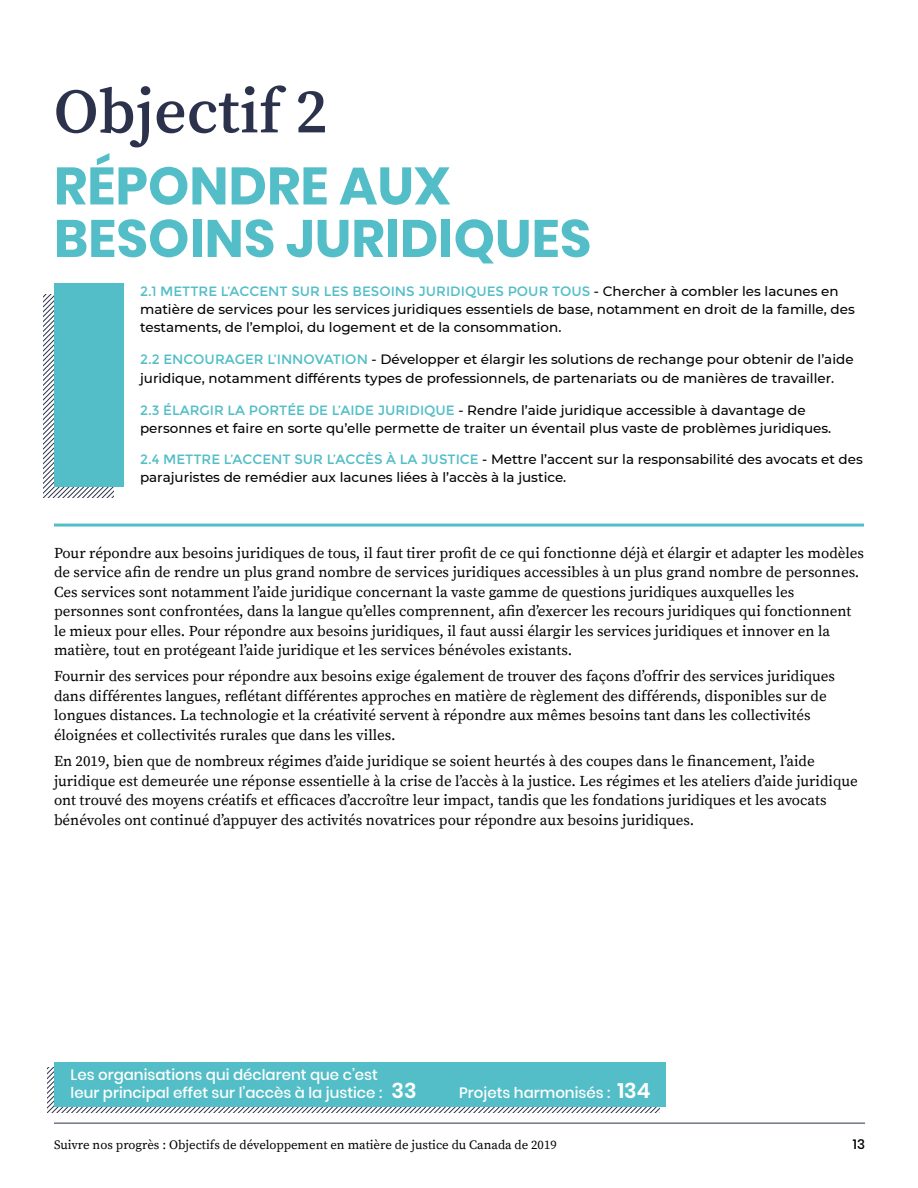
<style>
.page{position:relative;width:918px;height:1188px;background:#fff}
.page>*{position:absolute;margin:0;border:0;box-sizing:border-box;transform-origin:0 0}
.t1{font:600 63px "Source Serif Pro";color:#2c324b}
.t2{font:700 52.5px/52.5px "Poppins";color:#53bec7}
.t3{font:600 21px "Poppins";color:#fff}
.t4{font:15px/19.5px "Source Serif Pro";color:#020203}
.t5{font:500 15px/18px "Poppins";color:#fff}
.t6{font:500 13.5px/18px "Montserrat";color:#020203}
.t7{font:500 13.5px "Poppins";color:#020203}
.t8{font:12.75px "Source Serif Pro";color:#020203}
.s1{font-weight:400;color:#53bec7}
.s2{font-weight:600;font-size:21px}
</style>
<div class="page">
<hr style="left:54px;top:1123px;width:811px;height:1px;background:#2c324b">
<svg style="left:44px;top:294px;width:70px;height:204px"></svg>
<div style="left:54px;top:283px;width:70px;height:203px;background:#53bec7"></div>
<hr style="left:54px;top:524px;width:810px;height:3px;background:#53bec7">
<svg style="left:48px;top:1068px;width:611px;height:44px"></svg>
<div style="left:54px;top:1062px;width:611px;height:45px;background:#53bec7"></div>
<h1 class="t1" style="left:54px;top:75px;width:275px">Objectif 2</h1>
<h2 class="t2" style="left:54px;top:160px;width:539px">RÉPONDRE AUX<br>BESOINS JURIDIQUES</h2>
<p class="t6" style="left:140px;top:282px;width:716px"><span class="s1">2.1 METTRE L’ACCENT SUR LES BESOINS JURIDIQUES POUR TOUS</span> - Chercher à combler les lacunes en matière de services pour les services juridiques essentiels de base, notamment en droit de la famille, des testaments, de l’emploi, du logement et de la consommation.</p>
<p class="t6" style="left:140px;top:349px;width:715px;line-height:19.5px"><span class="s1">2.2 ENCOURAGER L’INNOVATION</span> - Développer et élargir les solutions de rechange pour obtenir de l’aide juridique, notamment différents types de professionnels, de partenariats ou de manières de travailler.</p>
<p class="t6" style="left:140px;top:400px;width:693px"><span class="s1">2.3 ÉLARGIR LA PORTÉE DE L’AIDE JURIDIQUE</span> - Rendre l’aide juridique accessible à davantage de personnes et faire en sorte qu’elle permette de traiter un éventail plus vaste de problèmes juridiques.</p>
<p class="t6" style="left:140px;top:450px;width:724px"><span class="s1">2.4 METTRE L’ACCENT SUR L’ACCÈS À LA JUSTICE</span> - Mettre l’accent sur la responsabilité des avocats et des parajuristes de remédier aux lacunes liées à l’accès à la justice.</p>
<p class="t4" style="left:54px;top:543px;width:812px">Pour répondre aux besoins juridiques de tous, il faut tirer profit de ce qui fonctionne déjà et élargir et adapter les modèles de service afin de rendre un plus grand nombre de services juridiques accessibles à un plus grand nombre de personnes.<br>Ces services sont notamment l’aide juridique concernant la vaste gamme de questions juridiques auxquelles les personnes sont confrontées, dans la langue qu’elles comprennent, afin d’exercer les recours juridiques qui fonctionnent le mieux pour elles. Pour répondre aux besoins juridiques, il faut aussi élargir les services juridiques et innover en la matière, tout en protégeant l’aide juridique et les services bénévoles existants.</p>
<p class="t4" style="left:54px;top:667px;width:783px">Fournir des services pour répondre aux besoins exige également de trouver des façons d’offrir des services juridiques dans différentes langues, reflétant différentes approches en matière de règlement des différends, disponibles sur de longues distances. La technologie et la créativité servent à répondre aux mêmes besoins tant dans les collectivités éloignées et collectivités rurales que dans les villes.</p>
<p class="t4" style="left:54px;top:752px;width:805px">En 2019, bien que de nombreux régimes d’aide juridique se soient heurtés à des coupes dans le financement, l’aide juridique est demeurée une réponse essentielle à la crise de l’accès à la justice. Les régimes et les ateliers d’aide juridique ont trouvé des moyens créatifs et efficaces d’accroître leur impact, tandis que les fondations juridiques et les avocats bénévoles ont continué d’appuyer des activités novatrices pour répondre aux besoins juridiques.</p>
<p class="t5" style="left:71px;top:1066px;width:313px">Les organisations qui déclarent que c’est leur principal effet sur l’accès à la justice :</p>
<h3 class="t3" style="left:392px;top:1078px;width:27px">33</h3>
<p class="t5" style="left:459px;top:1084px;width:193px">Projets harmonisés : <span class="s2">134</span></p>
<p class="t8" style="left:54px;top:1137px;width:504px">Suivre nos progrès : Objectifs de développement en matière de justice du Canada de 2019</p>
<p class="t7" style="left:853px;top:1136px;width:14px">13</p>
</div>
